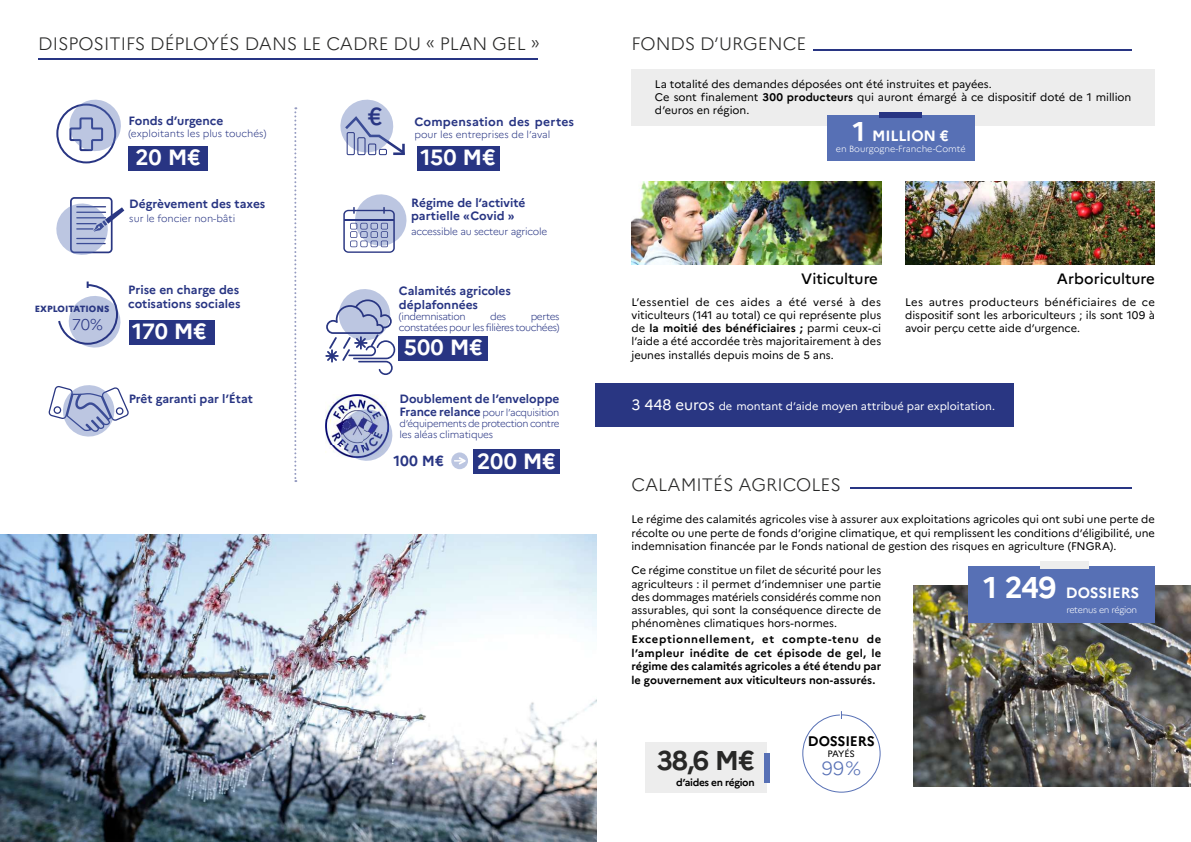
<style>
.page{position:relative;width:1191px;height:842px;background:#fff}
.page>*{position:absolute;margin:0;border:0;box-sizing:border-box;transform-origin:0 0}
.t1{font:700 27.1px "Marianne";color:#282827}
.t2{font:500 24.5px "Marianne";color:#283583}
.t3{font:700 22px "Marianne";color:#fff}
.t4{font:300 19px "Marianne";color:#5770b5}
.t5{font:300 18px "Marianne";color:#282827}
.t6{font:300 15.6px "Marianne";color:#283583}
.t7{font:500 15px "Marianne";color:#000}
.t8{font:700 14.9px "Marianne";letter-spacing:-.01em;color:#fff}
.t9{font:700 14.6px "Marianne";color:#283583}
.t10{font:700 13.9px "Marianne";letter-spacing:-.01em;color:#000}
.t11{font:700 12px/14px "Marianne";color:#283583}
.t12{font:11px/13.2px "Marianne";letter-spacing:-.005em;color:#000;text-align:justify}
.t13{font:700 11px/13.2px "Marianne";color:#000;text-align:justify}
.t14{font:11px "Marianne";color:#fff}
.t15{font:700 10.2px "Marianne";letter-spacing:-.03em;color:#000}
.t16{font:300 10px/11px "Marianne";letter-spacing:-.02em;color:#283583;text-align:justify}
.t17{font:300 10px "Marianne";color:#283583}
.t18{font:300 10px/11px "Marianne";letter-spacing:-.04em;color:#283583;text-align:right}
.t19{font:9.3px "Marianne";letter-spacing:-.035em;color:#000}
.t20{font:300 9px "Marianne";letter-spacing:-.01em;color:#fff}
.t21{font:300 9px "Marianne";letter-spacing:-.03em;color:#fff}
.t22{font:800 9px "Marianne";color:#293682}
.s1{font-weight:700;font-size:12px}
.s2{font-weight:700}
.s3{font-size:27.1px}
.s4{font-size:15px}
.s5{font-size:30px}
</style>
<div class="page">
<hr style="left:38px;top:58px;width:500px;height:1px;background:#283583">
<svg style="left:58px;top:281px;width:63px;height:67px"></svg>
<svg style="left:340px;top:99px;width:65px;height:57px"></svg>
<div style="left:347px;top:132px;width:8px;height:23px;border:1px solid #293682"></div>
<div style="left:357px;top:137px;width:8px;height:18px;border:1px solid #293682"></div>
<div style="left:368px;top:144px;width:8px;height:11px;border:1px solid #293682"></div>
<div style="left:379px;top:149px;width:8px;height:6px;border:1px solid #293682"></div>
<div style="left:399px;top:336px;width:89px;height:25px;background:#283583"></div>
<svg style="left:325px;top:289px;width:70px;height:86px"></svg>
<div style="left:56px;top:104px;width:60px;height:59px;border:2px solid #283583;border-radius:50%"></div>
<div style="left:129px;top:146px;width:79px;height:24px;background:#283583"></div>
<svg style="left:66px;top:99px;width:55px;height:53px"></svg>
<svg style="left:343px;top:194px;width:64px;height:59px"></svg>
<svg style="left:56px;top:197px;width:68px;height:58px"></svg>
<svg style="left:48px;top:385px;width:81px;height:52px"></svg>
<svg style="left:294px;top:107px;width:2px;height:375px"></svg>
<div style="left:129px;top:320px;width:85px;height:25px;background:#283583"></div>
<div style="left:417px;top:146px;width:82px;height:24px;background:#283583"></div>
<img style="left:325px;top:394px;width:62px;height:58px">
<svg style="left:338px;top:406px;width:55px;height:55px"></svg>
<div style="left:473px;top:449px;width:86px;height:25px;background:#283583"></div>
<svg style="left:451px;top:452px;width:17px;height:17px"></svg>
<svg style="left:454px;top:457px;width:11px;height:7px"></svg>
<img style="left:0;top:534px;width:596px;height:308px">
<div style="left:631px;top:69px;width:524px;height:56px;background:#ededed"></div>
<div style="left:827px;top:115px;width:147px;height:46px;background:#5770b5"></div>
<div style="left:879px;top:112px;width:43px;height:6px;background:#283583"></div>
<img style="left:631px;top:181px;width:250px;height:83px">
<hr style="left:813px;top:49px;width:318px;height:2px;background:#283583">
<hr style="left:850px;top:488px;width:281px;height:1px;background:#283583">
<img style="left:905px;top:181px;width:250px;height:83px">
<div style="left:595px;top:383px;width:418px;height:43px;background:#293682"></div>
<img style="left:913px;top:585px;width:278px;height:201px">
<div style="left:968px;top:567px;width:187px;height:56px;background:#5770b5"></div>
<div style="left:1040px;top:561px;width:49px;height:8px;background:#ededed"></div>
<div style="left:645px;top:742px;width:121px;height:51px;background:#ededed"></div>
<div style="left:764px;top:753px;width:5px;height:30px;background:#5770b5"></div>
<svg style="left:802px;top:711px;width:79px;height:82px"></svg>
<h3 class="t5" style="left:38px;top:32px;width:503px">DISPOSITIFS DÉPLOYÉS DANS LE CADRE DU « PLAN GEL »</h3>
<p class="t11" style="left:128px;top:114px;width:96px">Fonds d’urgence</p>
<p class="t17" style="left:128px;top:128px;width:139px">(exploitants les plus touchés)</p>
<h3 class="t3" style="left:135px;top:144px;width:67px">20 M€</h3>
<p class="t11" style="left:129px;top:196px;width:138px">Dégrèvement des taxes</p>
<p class="t17" style="left:129px;top:212px;width:107px">sur le foncier non-bâti</p>
<p class="t22" style="left:35px;top:304px;width:76px">EXPLOITATIONS</p>
<h3 class="t6" style="left:72px;top:314px;width:32px">70%</h3>
<p class="t11" style="left:128px;top:282px;width:114px">Prise en charge des cotisations sociales</p>
<h3 class="t3" style="left:132px;top:318px;width:76px">170 M€</h3>
<p class="t11" style="left:129px;top:392px;width:126px">Prêt garanti par l’État</p>
<h2 class="t2" style="left:368px;top:101px;width:16px">€</h2>
<p class="t11" style="left:414px;top:115px;width:161px">Compensation des pertes</p>
<p class="t17" style="left:414px;top:128px;width:138px">pour les entreprises de l’aval</p>
<h3 class="t3" style="left:420px;top:144px;width:77px">150 M€</h3>
<p class="t11" style="left:411px;top:196px;width:116px;line-height:13px">Régime de l’activité partielle «Covid »</p>
<p class="t16" style="left:411px;top:226px;width:138px">accessible au secteur agricole</p>
<p class="t11" style="left:399px;top:283px;width:113px;line-height:14.4px">Calamités agricoles déplafonnées</p>
<p class="t18" style="left:399px;top:311px;width:68px">(indemnisation</p>
<p class="t16" style="left:490px;top:311px;width:17px">des</p>
<p class="t18" style="left:399px;top:311px;width:162px">pertes<br>constatées pour les filières touchées)</p>
<h3 class="t3" style="left:404px;top:334px;width:80px">500 M€</h3>
<p class="t11" style="left:399px;top:392px;width:161px">Doublement de l’enveloppe</p>
<p class="t16" style="left:399px;top:407px;width:161px"><span class="s1">France relance</span> pour l’acquisition d’équipements de protection contre les aléas climatiques</p>
<h3 class="t9" style="left:393px;top:452px;width:52px">100 M€</h3>
<h3 class="t3" style="left:477px;top:447px;width:80px">200 M€</h3>
<h3 class="t5" style="left:631px;top:33px;width:176px">FONDS D’URGENCE</h3>
<p class="t12" style="left:655px;top:77px;width:478px;text-align:left">La totalité des demandes déposées ont été instruites et payées.<br>Ce sont finalement <span class="s2">300 producteurs</span> qui auront émargé à ce dispositif doté de 1 million d’euros en région.</p>
<h3 class="t8" style="left:852px;top:127px;width:98px"><span class="s3">1</span> MILLION €</h3>
<p class="t20" style="left:835px;top:144px;width:131px">en Bourgogne-Franche-Comté</p>
<h3 class="t7" style="left:801px;top:270px;width:78px">Viticulture</h3>
<h3 class="t7" style="left:1056px;top:270px;width:100px">Arboriculture</h3>
<p class="t12" style="left:631px;top:295px;width:251px">L’essentiel de ces aides a été versé à des viticulteurs (141 au total) ce qui représente plus de <span class="s2">la moitié des bénéficiaires ;</span> parmi ceux-ci l’aide a été accordée très majoritairement à des jeunes installés depuis moins de 5 ans.</p>
<p class="t12" style="left:905px;top:295px;width:251px">Les autres producteurs bénéficiaires de ce dispositif sont les arboriculteurs ; ils sont 109 à avoir perçu cette aide d’urgence.</p>
<p class="t14" style="left:631px;top:399px;width:365px"><span class="s4">3 448 euros</span> de montant d’aide moyen attribué par exploitation.</p>
<h3 class="t5" style="left:631px;top:474px;width:211px">CALAMITÉS AGRICOLES</h3>
<p class="t12" style="left:631px;top:513px;width:525px">Le régime des calamités agricoles vise à assurer aux exploitations agricoles qui ont subi une perte de récolte ou une perte de fonds d’origine climatique, et qui remplissent les conditions d’éligibilité, une indemnisation financée par le Fonds national de gestion des risques en agriculture (FNGRA).</p>
<p class="t12" style="left:631px;top:564px;width:251px">Ce régime constitue un filet de sécurité pour les agriculteurs : il permet d’indemniser une partie des dommages matériels considérés comme non assurables, qui sont la conséquence directe de phénomènes climatiques hors-normes.</p>
<p class="t13" style="left:631px;top:633px;width:251px">Exceptionnellement, et compte-tenu de l’ampleur inédite de cet épisode de gel, le régime des calamités agricoles a été étendu par</p>
<p class="t13" style="left:631px;top:674px;width:245px">le gouvernement aux viticulteurs non-assurés.</p>
<h3 class="t8" style="left:983px;top:583px;width:157px"><span class="s5">1 249</span> DOSSIERS</h3>
<p class="t21" style="left:1066px;top:604px;width:72px">retenus en région</p>
<h1 class="t1" style="left:656px;top:743px;width:100px">38,6 M€</h1>
<p class="t15" style="left:676px;top:776px;width:80px">d’aides en région</p>
<p class="t10" style="left:808px;top:732px;width:68px">DOSSIERS</p>
<p class="t19" style="left:827px;top:748px;width:29px">PAYÉS</p>
<h3 class="t4" style="left:821px;top:757px;width:41px">99%</h3>
</div>
